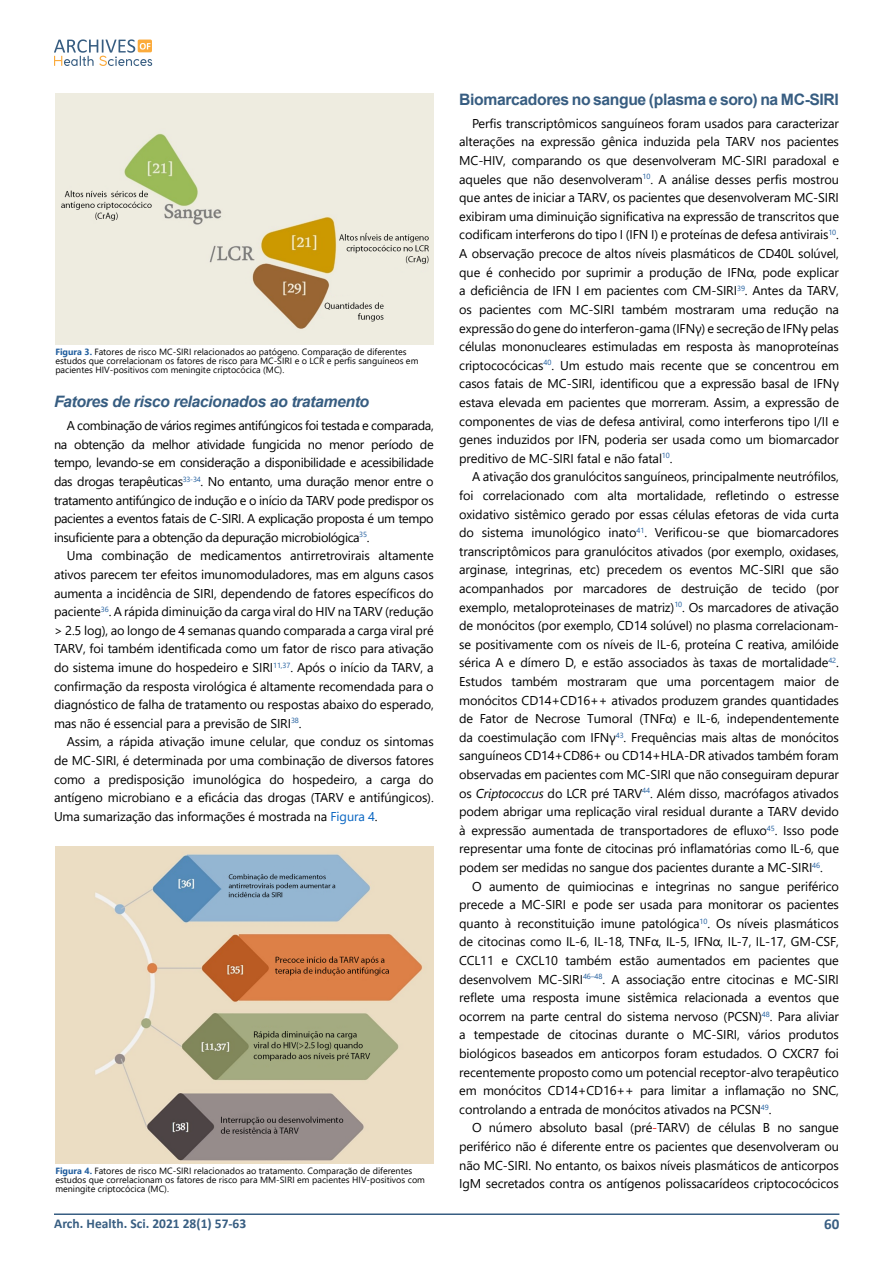
<style>
.page{position:relative;width:893px;height:1263px;background:#fff}
.page>*{position:absolute;margin:0;border:0;box-sizing:border-box;transform-origin:0 0}
.t1{font:700 15.75px "Arial";letter-spacing:-.025em;color:#375d81}
.t2{font:italic 700 15.75px "Arial";letter-spacing:-.025em;color:#375d81}
.t3{font:700 15px "Calibri";color:#385e82}
.t4{font:700 13.5px "Calibri";color:#385e82}
.t5{font:12.75px/18.6px "Segoe UI";letter-spacing:-.01em;color:#000;text-align:justify}
.t6{font:9px/9px "Segoe UI";color:#000}
.s1{font-weight:700;color:#215e9e}
.s2{color:#0563c1}
.s3{font-style:italic}
.s4{color:#f00}
</style>
<div class="page">
<hr style="left:54px;top:1213px;width:785px;height:2px;background:#385e82">
<svg style="left:54px;top:39px;width:98px;height:27px"></svg>
<img style="left:55px;top:94px;width:379px;height:250px">
<img style="left:55px;top:847px;width:379px;height:317px">
<p class="t6" style="left:55px;top:347px;width:365px"><span class="s1">Figura 3.</span> Fatores de risco MC-SIRI relacionados ao patógeno. Comparação de diferentes estudos que correlacionam os fatores de risco para MC-SIRI e o LCR e perfis sanguíneos em pacientes HIV-positivos com meningite criptocócica (MC).</p>
<p class="t2" style="left:54px;top:391px;width:317px">Fatores de risco relacionados ao tratamento</p>
<p class="t5" style="left:54px;top:415px;width:381px;text-indent:13px">A combinação de vários regimes antifúngicos foi testada e comparada, na obtenção da melhor atividade fungicida no menor período de tempo, levando-se em consideração a disponibilidade e acessibilidade das drogas terapêuticas<sup>33-34</sup>. No entanto, uma duração menor entre o tratamento antifúngico de indução e o início da TARV pode predispor os pacientes a eventos fatais de C-SIRI. A explicação proposta é um tempo insuficiente para a obtenção da depuração microbiológica<sup>35</sup>.</p>
<p class="t5" style="left:54px;top:545px;width:381px;text-indent:13px">Uma combinação de medicamentos antirretrovirais altamente ativos parecem ter efeitos imunomoduladores, mas em alguns casos aumenta a incidência de SIRI, dependendo de fatores específicos do paciente<sup>36</sup>. A rápida diminuição da carga viral do HIV na TARV (redução &gt; 2.5 log), ao longo de 4 semanas quando comparada a carga viral pré TARV, foi também identificada como um fator de risco para ativação do sistema imune do hospedeiro e SIRI<sup>11,37</sup>. Após o início da TARV, a confirmação da resposta virológica é altamente recomendada para o diagnóstico de falha de tratamento ou respostas abaixo do esperado, mas não é essencial para a previsão de SIRI<sup>38</sup>.</p>
<p class="t5" style="left:54px;top:731px;width:381px;text-indent:13px">Assim, a rápida ativação imune celular, que conduz os sintomas de MC-SIRI, é determinada por uma combinação de diversos fatores como a predisposição imunológica do hospedeiro, a carga do antígeno microbiano e a eficácia das drogas (TARV e antifúngicos).<br>Uma sumarização das informações é mostrada na <span class="s2">Figura 4</span>.</p>
<p class="t6" style="left:55px;top:1165px;width:371px"><span class="s1">Figura 4.</span> Fatores de risco MC-SIRI relacionados ao tratamento. Comparação de diferentes estudos que correlacionam os fatores de risco para MM-SIRI em pacientes HIV-positivos com meningite criptocócica (MC).</p>
<p class="t1" style="left:459px;top:88px;width:381px">Biomarcadores no sangue (plasma e soro) na MC-SIRI</p>
<p class="t5" style="left:459px;top:113px;width:381px;text-indent:13px">Perfis transcriptômicos sanguíneos foram usados para caracterizar alterações na expressão gênica induzida pela TARV nos pacientes MC-HIV, comparando os que desenvolveram MC-SIRI paradoxal e aqueles que não desenvolveram<sup>10</sup>. A análise desses perfis mostrou que antes de iniciar a TARV, os pacientes que desenvolveram MC-SIRI exibiram uma diminuição significativa na expressão de transcritos que codificam interferons do tipo I (IFN I) e proteínas de defesa antivirais<sup>10</sup>.<br>A observação precoce de altos níveis plasmáticos de CD40L solúvel, que é conhecido por suprimir a produção de IFNα, pode explicar a deficiência de IFN I em pacientes com CM-SIRI<sup>39</sup>. Antes da TARV, os pacientes com MC-SIRI também mostraram uma redução na expressão do gene do interferon-gama (IFNγ) e secreção de IFNγ pelas células mononucleares estimuladas em resposta às manoproteínas criptococócicas<sup>40</sup>. Um estudo mais recente que se concentrou em casos fatais de MC-SIRI, identificou que a expressão basal de IFNγ estava elevada em pacientes que morreram. Assim, a expressão de componentes de vias de defesa antiviral, como interferons tipo I/II e genes induzidos por IFN, poderia ser usada como um biomarcador preditivo de MC-SIRI fatal e não fatal<sup>10</sup>.</p>
<p class="t5" style="left:459px;top:466px;width:381px;text-indent:13px">A ativação dos granulócitos sanguíneos, principalmente neutrófilos, foi correlacionado com alta mortalidade, refletindo o estresse oxidativo sistêmico gerado por essas células efetoras de vida curta do sistema imunológico inato<sup>41</sup>. Verificou-se que biomarcadores transcriptômicos para granulócitos ativados (por exemplo, oxidases, arginase, integrinas, etc) precedem os eventos MC-SIRI que são acompanhados por marcadores de destruição de tecido (por exemplo, metaloproteinases de matriz)<sup>10</sup>. Os marcadores de ativação de monócitos (por exemplo, CD14 solúvel) no plasma correlacionam&shy;se positivamente com os níveis de IL-6, proteína C reativa, amilóide sérica A e dímero D, e estão associados às taxas de mortalidade<sup>42</sup>.<br>Estudos também mostraram que uma porcentagem maior de monócitos CD14+CD16++ ativados produzem grandes quantidades de Fator de Necrose Tumoral (TNFα) e IL-6, independentemente da coestimulação com IFNγ<sup>43</sup>. Frequências mais altas de monócitos sanguíneos CD14+CD86+ ou CD14+HLA-DR ativados também foram observadas em pacientes com MC-SIRI que não conseguiram depurar os <span class="s3">Criptococcus</span> do LCR pré TARV<sup>44</sup>. Além disso, macrófagos ativados podem abrigar uma replicação viral residual durante a TARV devido à expressão aumentada de transportadores de efluxo<sup>45</sup>. Isso pode representar uma fonte de citocinas pró inflamatórias como IL-6, que podem ser medidas no sangue dos pacientes durante a MC-SIRI<sup>46</sup>.</p>
<p class="t5" style="left:459px;top:876px;width:381px;text-indent:13px">O aumento de quimiocinas e integrinas no sangue periférico precede a MC-SIRI e pode ser usada para monitorar os pacientes quanto à reconstituição imune patológica<sup>10</sup>. Os níveis plasmáticos de citocinas como IL-6, IL-18, TNFα, IL-5, IFNα, IL-7, IL-17, GM-CSF, CCL11 e CXCL10 também estão aumentados em pacientes que desenvolvem MC-SIRI<sup>46–48</sup>. A associação entre citocinas e MC-SIRI reflete uma resposta imune sistêmica relacionada a eventos que ocorrem na parte central do sistema nervoso (PCSN)<sup>48</sup>. Para aliviar a tempestade de citocinas durante o MC-SIRI, vários produtos biológicos baseados em anticorpos foram estudados. O CXCR7 foi recentemente proposto como um potencial receptor-alvo terapêutico em monócitos CD14+CD16++ para limitar a inflamação no SNC, controlando a entrada de monócitos ativados na PCSN<sup>49</sup>.</p>
<p class="t5" style="left:459px;top:1117px;width:381px;text-indent:13px">O número absoluto basal (pré<span class="s4">-</span>TARV) de células B no sangue periférico não é diferente entre os pacientes que desenvolveram ou não MC-SIRI. No entanto, os baixos níveis plasmáticos de anticorpos IgM secretados contra os antígenos polissacarídeos criptococócicos</p>
<p class="t4" style="left:54px;top:1214px;width:194px">Arch. Health. Sci. 2021 28(1) 57-63</p>
<p class="t3" style="left:824px;top:1214px;width:17px">60</p>
</div>
